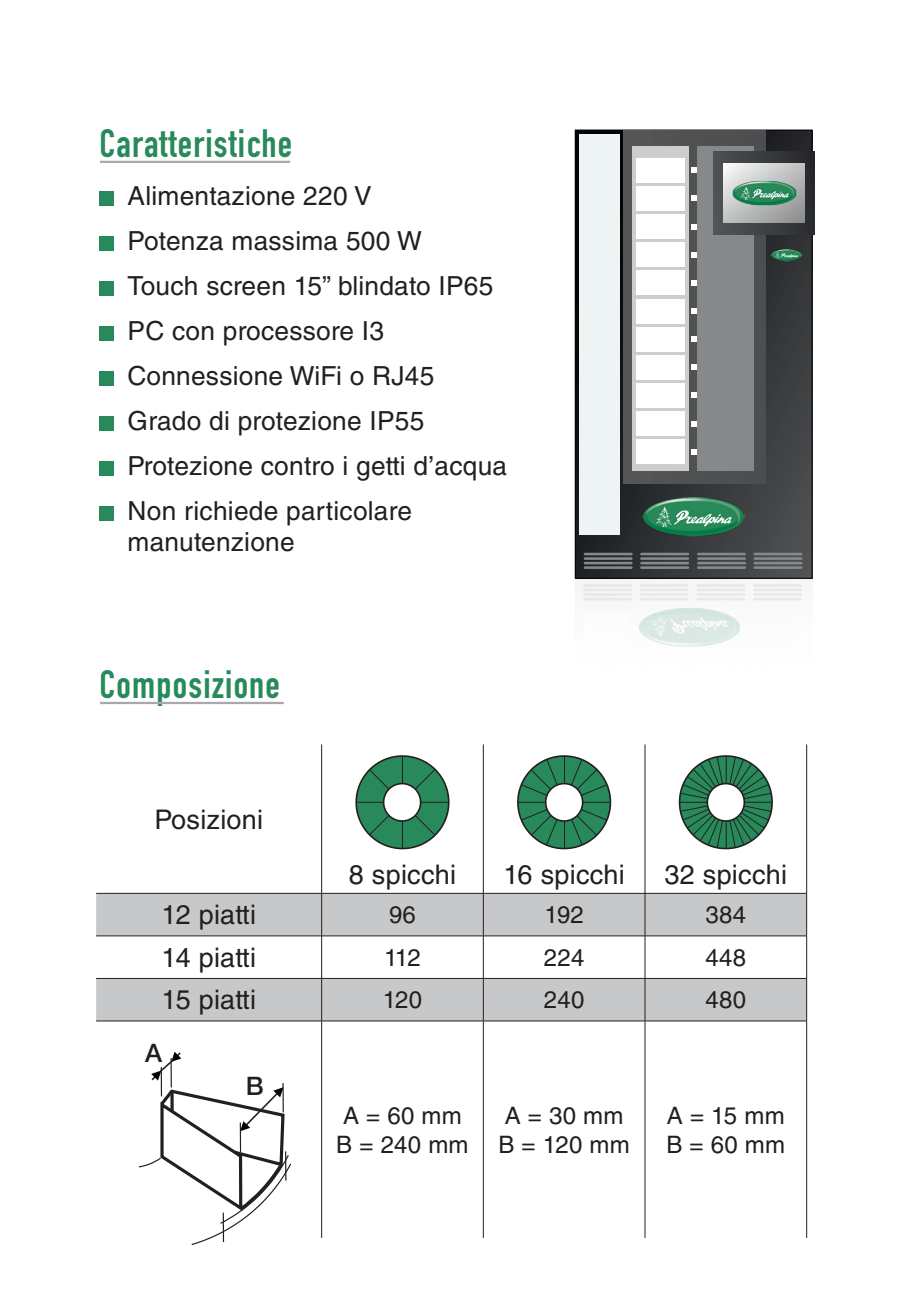
<style>
.page{position:relative;width:919px;height:1289px;background:#fff}
.page>*{position:absolute;margin:0;border:0;box-sizing:border-box;transform-origin:0 0}
.t1{font:39px "DIN Engschrift";letter-spacing:.03em;color:#288a5b}
.t2{font:27px "Helvetica LT Std";letter-spacing:.01em;color:#231f20}
.t3{font:26.25px/45px "Helvetica LT Std";letter-spacing:.01em;color:#231f20}
.t4{font:500 25.5px "Helvetica Neue LT Std";color:#231f20}
.t5{font:24px/28.8px "Helvetica LT Std";letter-spacing:.01em;color:#231f20}
</style>
<div class="page">
<hr style="left:100px;top:161px;width:190px;height:2px;background:#a8a9ad">
<hr style="left:100px;top:702px;width:184px;height:2px;background:#a8a9ad">
<div style="left:99px;top:190px;width:15px;height:15px;background:#288a5b"></div>
<div style="left:99px;top:235px;width:15px;height:15px;background:#288a5b"></div>
<div style="left:99px;top:280px;width:15px;height:15px;background:#288a5b"></div>
<div style="left:99px;top:325px;width:15px;height:15px;background:#288a5b"></div>
<div style="left:99px;top:370px;width:15px;height:15px;background:#288a5b"></div>
<div style="left:99px;top:415px;width:15px;height:15px;background:#288a5b"></div>
<div style="left:99px;top:460px;width:15px;height:15px;background:#288a5b"></div>
<div style="left:99px;top:505px;width:15px;height:15px;background:#288a5b"></div>
<svg style="left:577px;top:132px;width:233px;height:444px;background:#353739"></svg>
<div style="left:575px;top:130px;width:237px;height:448px;border:1px solid #010306"></div>
<img style="left:575px;top:578px;width:237px;height:23px">
<div style="left:579px;top:134px;width:40px;height:400px;background:#eef4f3"></div>
<div style="left:623px;top:130px;width:142px;height:353px;background:#505153"></div>
<div style="left:632px;top:147px;width:57px;height:324px;background:#cdcdcd"></div>
<div style="left:697px;top:147px;width:57px;height:324px;background:#868889"></div>
<div style="left:636px;top:158px;width:49px;height:25px;background:#fff"></div>
<div style="left:636px;top:186px;width:49px;height:25px;background:#fff"></div>
<div style="left:636px;top:214px;width:49px;height:25px;background:#fff"></div>
<div style="left:636px;top:242px;width:49px;height:25px;background:#fff"></div>
<div style="left:636px;top:270px;width:49px;height:25px;background:#fff"></div>
<div style="left:636px;top:299px;width:49px;height:24px;background:#fff"></div>
<div style="left:636px;top:327px;width:49px;height:24px;background:#fff"></div>
<div style="left:636px;top:355px;width:49px;height:24px;background:#fff"></div>
<div style="left:636px;top:383px;width:49px;height:25px;background:#fff"></div>
<div style="left:636px;top:411px;width:49px;height:25px;background:#fff"></div>
<div style="left:636px;top:439px;width:49px;height:25px;background:#fff"></div>
<svg style="left:691px;top:168px;width:5px;height:5px"></svg>
<svg style="left:691px;top:196px;width:5px;height:5px"></svg>
<svg style="left:691px;top:224px;width:5px;height:5px"></svg>
<svg style="left:691px;top:252px;width:5px;height:5px"></svg>
<svg style="left:691px;top:280px;width:5px;height:5px"></svg>
<svg style="left:691px;top:308px;width:5px;height:6px"></svg>
<svg style="left:691px;top:336px;width:5px;height:6px"></svg>
<svg style="left:691px;top:364px;width:5px;height:6px"></svg>
<svg style="left:691px;top:393px;width:5px;height:5px"></svg>
<svg style="left:691px;top:421px;width:5px;height:5px"></svg>
<svg style="left:691px;top:449px;width:5px;height:5px"></svg>
<svg style="left:713px;top:152px;width:101px;height:82px;background:#444548"></svg>
<svg style="left:723px;top:164px;width:81px;height:58px;background:#c1c2c3"></svg>
<hr style="left:583px;top:552px;width:49px;height:3px;background:#868889">
<hr style="left:583px;top:557px;width:49px;height:3px;background:#868889">
<hr style="left:583px;top:562px;width:49px;height:2px;background:#868889">
<hr style="left:583px;top:566px;width:49px;height:3px;background:#868889">
<hr style="left:640px;top:552px;width:49px;height:3px;background:#868889">
<hr style="left:640px;top:557px;width:49px;height:3px;background:#868889">
<hr style="left:640px;top:562px;width:49px;height:2px;background:#868889">
<hr style="left:640px;top:566px;width:49px;height:3px;background:#868889">
<hr style="left:697px;top:552px;width:49px;height:3px;background:#868889">
<hr style="left:697px;top:557px;width:49px;height:3px;background:#868889">
<hr style="left:697px;top:562px;width:49px;height:2px;background:#868889">
<hr style="left:697px;top:566px;width:49px;height:3px;background:#868889">
<hr style="left:753px;top:552px;width:49px;height:3px;background:#868889">
<hr style="left:753px;top:557px;width:49px;height:3px;background:#868889">
<hr style="left:753px;top:562px;width:49px;height:2px;background:#868889">
<hr style="left:753px;top:566px;width:49px;height:3px;background:#868889">
<img style="left:636px;top:490px;width:114px;height:52px">
<img style="left:728px;top:177px;width:72px;height:32px">
<img style="left:769px;top:247px;width:34px;height:15px">
<hr style="left:583px;top:584px;width:49px;height:2px;background:#e7e8e8">
<hr style="left:583px;top:588px;width:49px;height:3px;background:#e7e7e7">
<hr style="left:583px;top:593px;width:49px;height:3px;background:#e9e9ea">
<hr style="left:583px;top:597px;width:49px;height:3px;background:#868889;opacity:.13">
<hr style="left:639px;top:584px;width:49px;height:2px;background:#e7e8e8">
<hr style="left:639px;top:588px;width:49px;height:3px;background:#e7e7e7">
<hr style="left:639px;top:593px;width:49px;height:3px;background:#eaeaea">
<hr style="left:639px;top:597px;width:49px;height:3px;background:#e8e9e9">
<hr style="left:696px;top:584px;width:49px;height:2px;background:#e8e9e9">
<hr style="left:696px;top:588px;width:49px;height:3px;background:#e7e8e8">
<hr style="left:696px;top:593px;width:49px;height:3px;background:#eaeaea">
<hr style="left:696px;top:597px;width:49px;height:3px;background:#e8e9e9">
<hr style="left:753px;top:584px;width:48px;height:2px;background:#e8e8e9">
<hr style="left:753px;top:588px;width:48px;height:3px;background:#e7e8e8">
<hr style="left:753px;top:593px;width:48px;height:3px;background:#ebebeb">
<hr style="left:753px;top:597px;width:48px;height:3px;background:#e9e9ea">
<img style="left:639px;top:608px;width:101px;height:39px">
<div style="left:96px;top:894px;width:710px;height:41px;background:#c7c8ca"></div>
<div style="left:96px;top:979px;width:710px;height:41px;background:#c7c8ca"></div>
<hr style="left:96px;top:893px;width:225px;height:1px;background:#231f20">
<hr style="left:96px;top:935px;width:225px;height:1px;background:#231f20">
<hr style="left:96px;top:978px;width:225px;height:1px;background:#231f20">
<hr style="left:96px;top:1020px;width:225px;height:1px;background:#231f20">
<hr style="left:321px;top:893px;width:162px;height:1px;background:#231f20">
<hr style="left:321px;top:935px;width:162px;height:1px;background:#231f20">
<hr style="left:321px;top:978px;width:162px;height:1px;background:#231f20">
<hr style="left:321px;top:1020px;width:162px;height:1px;background:#231f20">
<hr style="left:483px;top:893px;width:162px;height:1px;background:#231f20">
<hr style="left:483px;top:935px;width:162px;height:1px;background:#231f20">
<hr style="left:483px;top:978px;width:162px;height:1px;background:#231f20">
<hr style="left:483px;top:1020px;width:162px;height:1px;background:#231f20">
<hr style="left:645px;top:893px;width:161px;height:1px;background:#231f20">
<hr style="left:645px;top:935px;width:161px;height:1px;background:#231f20">
<hr style="left:645px;top:978px;width:161px;height:1px;background:#231f20">
<hr style="left:645px;top:1020px;width:161px;height:1px;background:#231f20">
<hr style="left:806px;top:744px;width:1px;height:149px;background:#231f20">
<hr style="left:806px;top:893px;width:1px;height:42px;background:#231f20">
<hr style="left:806px;top:936px;width:1px;height:42px;background:#231f20">
<hr style="left:806px;top:978px;width:1px;height:42px;background:#231f20">
<hr style="left:806px;top:1021px;width:1px;height:216px;background:#231f20">
<hr style="left:321px;top:744px;width:1px;height:149px;background:#231f20">
<hr style="left:321px;top:893px;width:1px;height:42px;background:#231f20">
<hr style="left:321px;top:936px;width:1px;height:42px;background:#231f20">
<hr style="left:321px;top:978px;width:1px;height:42px;background:#231f20">
<hr style="left:321px;top:1021px;width:1px;height:216px;background:#231f20">
<hr style="left:483px;top:744px;width:1px;height:149px;background:#231f20">
<hr style="left:644px;top:744px;width:1px;height:149px;background:#231f20">
<hr style="left:483px;top:893px;width:1px;height:42px;background:#231f20">
<hr style="left:644px;top:893px;width:1px;height:42px;background:#231f20">
<hr style="left:483px;top:936px;width:1px;height:42px;background:#231f20">
<hr style="left:644px;top:936px;width:1px;height:42px;background:#231f20">
<hr style="left:483px;top:978px;width:1px;height:42px;background:#231f20">
<hr style="left:644px;top:978px;width:1px;height:42px;background:#231f20">
<hr style="left:483px;top:1021px;width:1px;height:216px;background:#231f20">
<hr style="left:644px;top:1021px;width:1px;height:216px;background:#231f20">
<svg style="left:355px;top:755px;width:95px;height:95px"></svg>
<svg style="left:517px;top:755px;width:95px;height:95px"></svg>
<svg style="left:678px;top:755px;width:95px;height:95px"></svg>
<svg style="left:138px;top:1051px;width:154px;height:194px"></svg>
<h1 class="t1" style="left:99px;top:120px;width:194px">Caratteristiche</h1>
<p class="t3" style="left:128px;top:173px;width:381px">Alimentazione 220 V<br>Potenza massima 500 W<br>Touch screen 15” blindato IP65<br>PC con processore I3<br>Connessione WiFi o RJ45<br>Grado di protezione IP55<br>Protezione contro i getti d’acqua<br>Non richiede particolare</p>
<p class="t3" style="left:128px;top:519px;width:168px">manutenzione</p>
<h1 class="t1" style="left:99px;top:661px;width:182px">Composizione</h1>
<p class="t2" style="left:154px;top:803px;width:110px">Posizioni</p>
<p class="t2" style="left:349px;top:858px;width:109px">8 spicchi</p>
<p class="t2" style="left:503px;top:858px;width:123px">16 spicchi</p>
<p class="t2" style="left:664px;top:858px;width:124px">32 spicchi</p>
<p class="t2" style="left:161px;top:899px;width:96px">12 piatti</p>
<p class="t5" style="left:389px;top:900px;width:28px">96</p>
<p class="t5" style="left:544px;top:900px;width:41px">192</p>
<p class="t5" style="left:705px;top:900px;width:42px">384</p>
<p class="t2" style="left:161px;top:941px;width:96px">14 piatti</p>
<p class="t5" style="left:384px;top:942px;width:38px">112</p>
<p class="t5" style="left:544px;top:942px;width:42px">224</p>
<p class="t5" style="left:705px;top:942px;width:42px">448</p>
<p class="t2" style="left:161px;top:984px;width:96px">15 piatti</p>
<p class="t5" style="left:382px;top:985px;width:41px">120</p>
<p class="t5" style="left:544px;top:985px;width:42px">240</p>
<p class="t5" style="left:705px;top:985px;width:42px">480</p>
<p class="t4" style="left:145px;top:1037px;width:18px">A</p>
<p class="t4" style="left:246px;top:1071px;width:19px">B</p>
<p class="t5" style="left:336px;top:1100px;width:134px">A = 60 mm<br>B = 240 mm</p>
<p class="t5" style="left:498px;top:1100px;width:133px">A = 30 mm<br>B = 120 mm</p>
<p class="t5" style="left:666px;top:1100px;width:120px">A = 15 mm<br>B = 60 mm</p>
</div>
